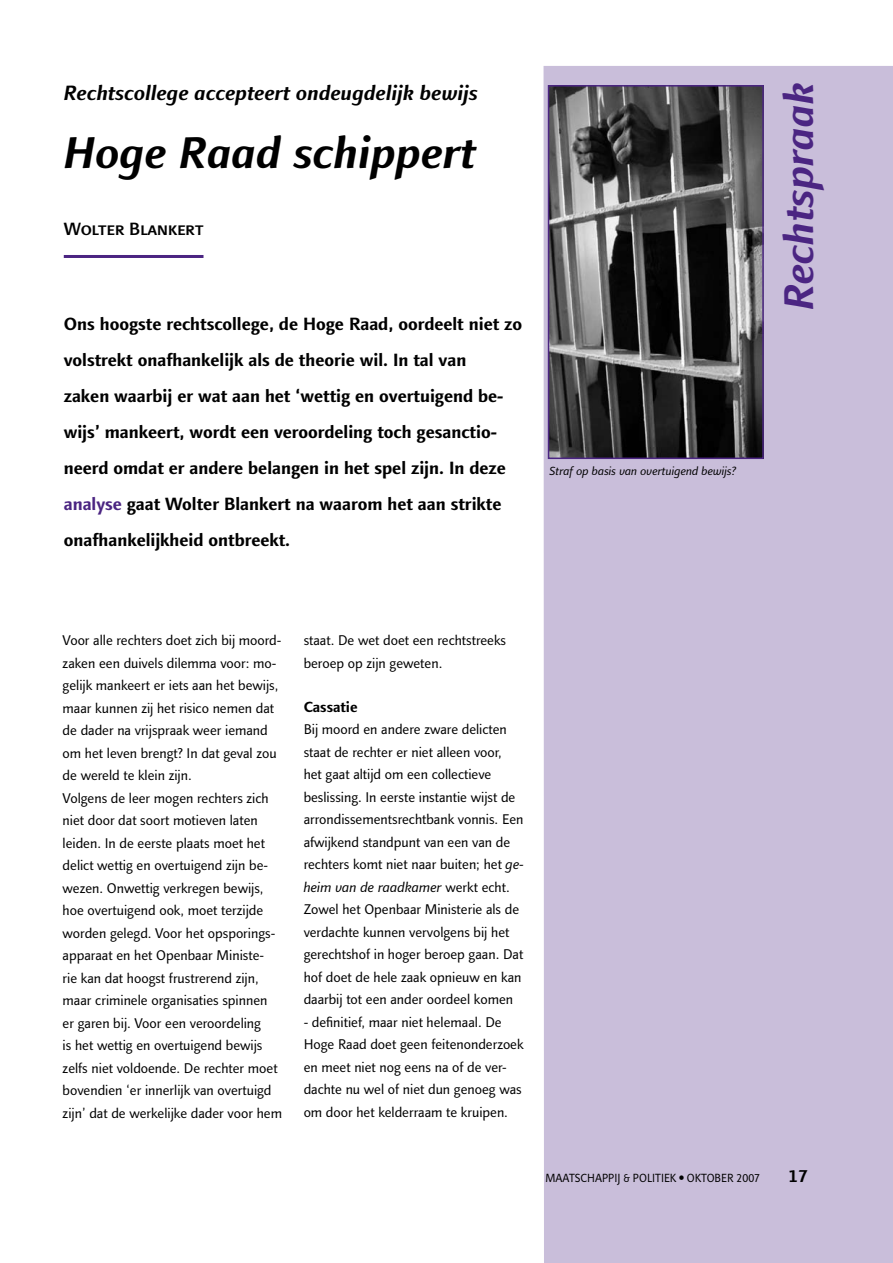
<style>
.page{position:relative;width:893px;height:1263px;background:#fff}
.page>*{position:absolute;margin:0;border:0;box-sizing:border-box;transform-origin:0 0}
.t1{font:italic 700 45px "Linotype Finnegan";color:#000}
.t2{font:italic 700 42px "Linotype Finnegan";color:#4b2582}
.t3{font:italic 700 21px "Linotype Finnegan";color:#000}
.t4{font:700 18px/36px "Linotype Finnegan";color:#000}
.t5{font:500 18px "Linotype Finnegan SC";color:#000}
.t6{font:700 15px "Linotype Finnegan";color:#000}
.t7{font:14.25px/22.5px "Linotype Finnegan";color:#000}
.t8{font:italic 12px "Linotype Finnegan";color:#000}
.t9{font:12px "Linotype Finnegan";color:#000;scale:.95 1}
.s1{color:#4b2582}
.s2{font-style:italic}
</style>
<div class="page">
<div style="left:543px;top:66px;width:350px;height:1197px;background:#c9beda"></div>
<hr style="left:64px;top:255px;width:139px;height:3px;background:#4b2582">
<img style="left:551px;top:88px;width:210px;height:368px">
<div style="left:548px;top:85px;width:216px;height:374px;border:2px solid #4b2582"></div>
<h3 class="t3" style="left:64px;top:81px;width:416px">Rechtscollege accepteert ondeugdelijk bewijs</h3>
<h1 class="t1" style="left:64px;top:126px;width:414px">Hoge Raad schippert</h1>
<p class="t5" style="left:64px;top:219px;width:141px">Wolter Blankert</p>
<p class="t4" style="left:64px;top:306px;width:460px">Ons hoogste rechtscollege, de Hoge Raad, oordeelt niet zo volstrekt onafhankelijk als de theorie wil. In tal van<br>zaken waarbij er wat aan het ‘wettig en overtuigend be&shy;wijs’ mankeert, wordt een veroordeling toch gesanctio&shy;neerd omdat er andere belangen in het spel zijn. In deze <span class="s1">analyse</span> gaat Wolter Blankert na waarom het aan strikte onafhankelijkheid ontbreekt.</p>
<p class="t8" style="left:549px;top:464px;width:188px">Straf op basis van overtuigend bewijs?</p>
<h2 class="t2" style="left:774px;top:310px;width:230px;rotate:-90deg">Rechtspraak</h2>
<p class="t7" style="left:63px;top:629px;width:221px">Voor alle rechters doet zich bij moord&shy;zaken een duivels dilemma voor: mo&shy;gelijk mankeert er iets aan het bewijs, maar kunnen zij het risico nemen dat de dader na vrijspraak weer iemand om het leven brengt? In dat geval zou de wereld te klein zijn.<br>Volgens de leer mogen rechters zich niet door dat soort motieven laten leiden. In de eerste plaats moet het delict wettig en overtuigend zijn be&shy;wezen. Onwettig verkregen bewijs, hoe overtuigend ook, moet terzijde worden gelegd. Voor het opsporings&shy;apparaat en het Openbaar Ministe&shy;rie kan dat hoogst frustrerend zijn, maar criminele organisaties spinnen er garen bij. Voor een veroordeling<br>is het wettig en overtuigend bewijs zelfs niet voldoende. De rechter moet bovendien ‘er innerlijk van overtuigd zijn’ dat de werkelijke dader voor hem</p>
<p class="t7" style="left:304px;top:629px;width:204px">staat. De wet doet een rechtstreeks beroep op zijn geweten.</p>
<p class="t6" style="left:304px;top:698px;width:55px">Cassatie</p>
<p class="t7" style="left:304px;top:718px;width:222px">Bij moord en andere zware delicten staat de rechter er niet alleen voor,<br>het gaat altijd om een collectieve beslissing. In eerste instantie wijst de arrondissementsrechtbank vonnis. Een afwijkend standpunt van een van de rechters komt niet naar buiten; het <span class="s2">ge&shy;heim van de raadkamer</span> werkt echt.<br>Zowel het Openbaar Ministerie als de verdachte kunnen vervolgens bij het gerechtshof in hoger beroep gaan. Dat hof doet de hele zaak opnieuw en kan daarbij tot een ander oordeel komen</p>
<p class="t7" style="left:304px;top:1011px;width:221px">- definitief, maar niet helemaal. De Hoge Raad doet geen feitenonderzoek en meet niet nog eens na of de ver&shy;dachte nu wel of niet dun genoeg was om door het kelderraam te kruipen.</p>
<p class="t9" style="left:545px;top:1171px;width:227px">MAATSCHAPPIJ &amp; POLITIEK ■ OKTOBER 2007</p>
<p class="t4" style="left:788px;top:1158px;width:21px">17</p>
</div>
